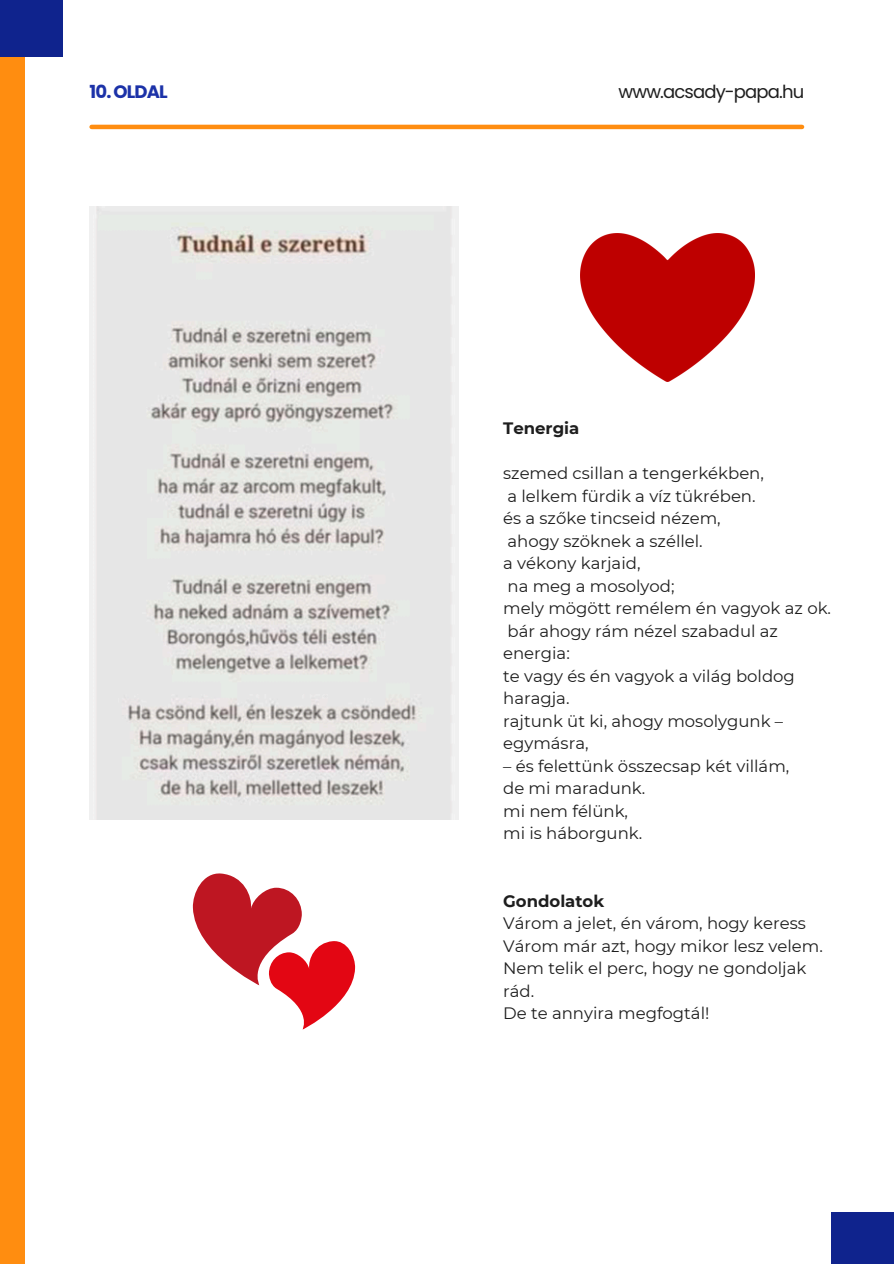
<style>
.page{position:relative;width:894px;height:1264px;background:#fff}
.page>*{position:absolute;margin:0;border:0;box-sizing:border-box;transform-origin:0 0}
.t1{font:18px "Poppins";letter-spacing:-.05em;color:#1e1e1e}
.t2{font:700 18px "Poppins";letter-spacing:-.05em;color:#1c32a8}
.t3{font:16.5px/22.5px "Montserrat";color:#1e1e1e}
.t4{font:700 16.5px "Montserrat";color:#1e1e1e}
</style>
<div class="page">
<div style="left:0;top:0;width:24px;height:1263px;background:#ff8d10"></div>
<div style="left:0;top:0;width:63px;height:56px;background:#0f238d"></div>
<div style="left:831px;top:1212px;width:62px;height:51px;background:#0f238d"></div>
<hr style="left:92px;top:125px;width:709px;height:4px;background:#ff8d10">
<img style="left:90px;top:206px;width:369px;height:613px">
<img style="left:580px;top:233px;width:174px;height:149px">
<svg style="left:192px;top:873px;width:163px;height:156px"></svg>
<h1 class="t2" style="left:90px;top:79px;width:80px">10. OLDAL</h1>
<p class="t1" style="left:618px;top:79px;width:187px">www.acsady-papa.hu</p>
<p class="t4" style="left:503px;top:418px;width:78px">Tenergia</p>
<p class="t3" style="left:503px;top:462px;width:262px">szemed csillan a tengerkékben,</p>
<p class="t3" style="left:507px;top:484px;width:249px">a lelkem fürdik a víz tükrében.</p>
<p class="t3" style="left:503px;top:507px;width:219px">és a szőke tincseid nézem,</p>
<h2 class="t3" style="left:507px;top:529px;width:197px">ahogy szöknek a széllel.</h2>
<p class="t3" style="left:503px;top:552px;width:139px">a vékony karjaid,</p>
<p class="t3" style="left:507px;top:574px;width:168px">na meg a mosolyod;</p>
<p class="t3" style="left:503px;top:597px;width:329px">mely mögött remélem én vagyok az ok.</p>
<p class="t3" style="left:503px;top:619px;width:276px">bár ahogy rám nézel szabadul az energia:</p>
<p class="t3" style="left:503px;top:664px;width:293px">te vagy és én vagyok a világ boldog haragja.</p>
<p class="t3" style="left:503px;top:709px;width:281px">rajtunk üt ki, ahogy mosolygunk – egymásra,</p>
<p class="t3" style="left:503px;top:754px;width:287px">– és felettünk összecsap két villám,</p>
<p class="t3" style="left:503px;top:777px;width:144px">de mi maradunk.</p>
<p class="t3" style="left:503px;top:799px;width:126px">mi nem félünk,</p>
<p class="t3" style="left:503px;top:822px;width:141px">mi is háborgunk.</p>
<p class="t4" style="left:503px;top:890px;width:103px">Gondolatok</p>
<p class="t3" style="left:503px;top:912px;width:304px">Várom a jelet, én várom, hogy keress</p>
<p class="t3" style="left:503px;top:934px;width:321px">Várom már azt, hogy mikor lesz velem.</p>
<p class="t3" style="left:503px;top:957px;width:304px">Nem telik el perc, hogy ne gondoljak rád.</p>
<p class="t3" style="left:503px;top:1002px;width:208px">De te annyira megfogtál!</p>
</div>
